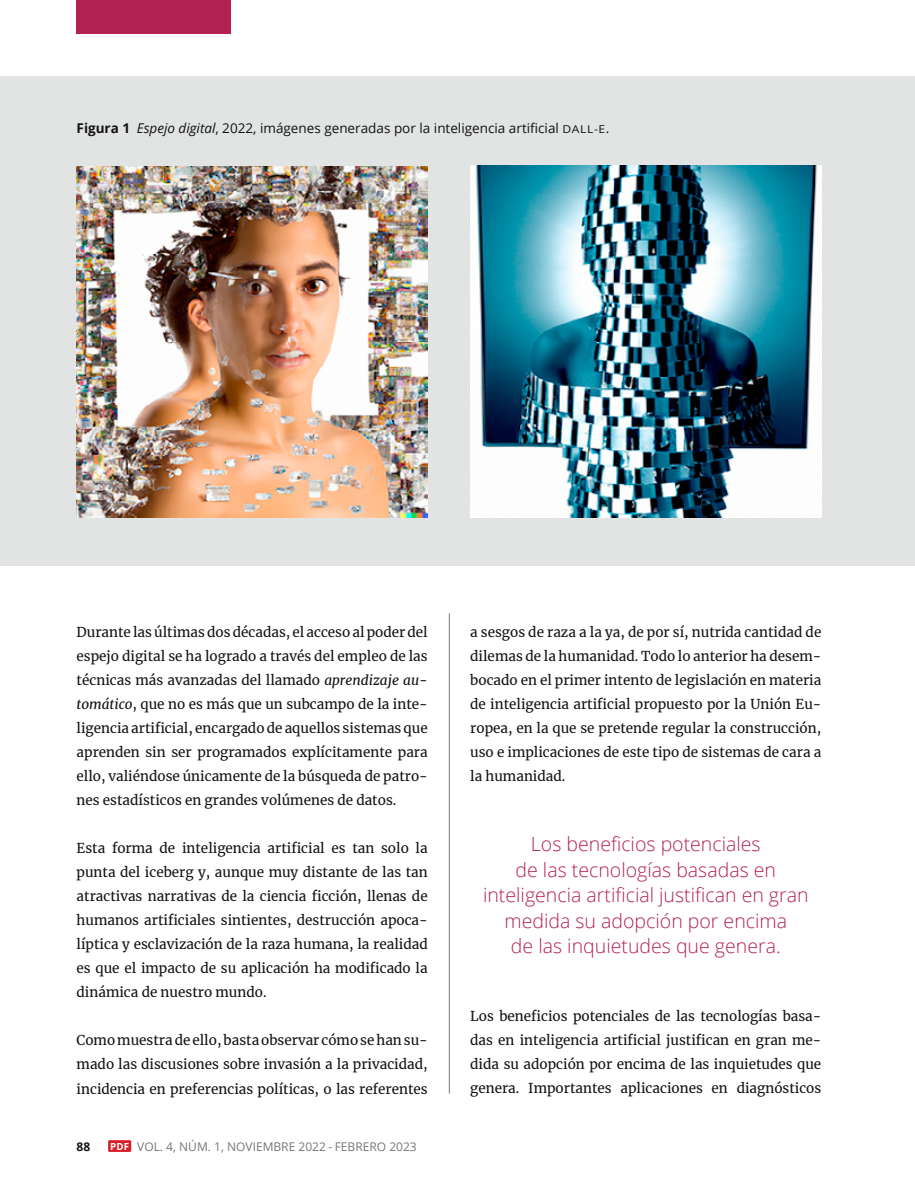
<style>
.page{position:relative;width:915px;height:1191px;background:#fff}
.page>*{position:absolute;margin:0;border:0;box-sizing:border-box;transform-origin:0 0}
.t1{font:300 19.5px/25.5px "Open Sans";color:#b32153;text-align:center}
.t2{font:13.5px/24px "Merriweather";color:#121212;text-align:justify}
.t3{font:13.5px "Open Sans";color:#121212}
.t4{font:12px "Open Sans";color:#757776}
.t5{font:700 12px "Open Sans";color:#121212}
.s1{font-weight:700}
.s2{font-style:italic}
.s3{font-size:10.8px}
.s4{font-weight:700;font-size:9.75px;color:#fff}
</style>
<div class="page">
<div style="left:0;top:76px;width:914px;height:489px;background:#e2e4e4"></div>
<img style="left:77px;top:166px;width:350px;height:351px">
<img style="left:470px;top:166px;width:351px;height:351px">
<div style="left:77px;top:0;width:154px;height:33px;background:#b32153"></div>
<hr style="left:449px;top:613px;width:1px;height:480px;background:#757776">
<div style="left:108px;top:1140px;width:23px;height:12px;background:#d81f27;border-radius:2px"></div>
<p class="t3" style="left:77px;top:119px;width:534px"><span class="s1">Figura 1</span> <span class="s2">Espejo digital</span>, 2022, imágenes generadas por la inteligencia artificial <span class="s3">DALL-E</span>.</p>
<p class="t2" style="left:77px;top:620px;width:352px">Durante las últimas dos décadas, el acceso al poder del espejo digital se ha logrado a través del empleo de las técnicas más avanzadas del llamado <span class="s2">aprendizaje au&shy;tomático</span>, que no es más que un subcampo de la inte&shy;ligencia artificial, encargado de aquellos sistemas que aprenden sin ser programados explícitamente para ello, valiéndose únicamente de la búsqueda de patro&shy;nes estadísticos en grandes volúmenes de datos.</p>
<p class="t2" style="left:77px;top:836px;width:352px">Esta forma de inteligencia artificial es tan solo la punta del iceberg y, aunque muy distante de las tan atractivas narrativas de la ciencia ficción, llenas de humanos artificiales sintientes, destrucción apoca&shy;líptica y esclavización de la raza humana, la realidad es que el impacto de su aplicación ha modificado la dinámica de nuestro mundo.</p>
<p class="t2" style="left:77px;top:1028px;width:352px">Como muestra de ello, basta observar cómo se han su&shy;mado las discusiones sobre invasión a la privacidad, incidencia en preferencias políticas, o las referentes</p>
<p class="t5" style="left:77px;top:1137px;width:15px">88</p>
<p class="t4" style="left:110px;top:1138px;width:308px"><span class="s4">PDF</span> VOL. 4, NÚM. 1, NOVIEMBRE 2022 - FEBRERO 2023</p>
<p class="t2" style="left:470px;top:620px;width:352px">a sesgos de raza a la ya, de por sí, nutrida cantidad de dilemas de la humanidad. Todo lo anterior ha desem&shy;bocado en el primer intento de legislación en materia de inteligencia artificial propuesto por la Unión Eu&shy;ropea, en la que se pretende regular la construcción, uso e implicaciones de este tipo de sistemas de cara a la humanidad.</p>
<h1 class="t1" style="left:483px;top:831px;width:327px">Los beneficios potenciales<br>de las tecnologías basadas en inteligencia artificial justifican en gran medida su adopción por encima<br>de las inquietudes que genera.</h1>
<p class="t2" style="left:470px;top:1004px;width:352px">Los beneficios potenciales de las tecnologías basa&shy;das en inteligencia artificial justifican en gran me&shy;dida su adopción por encima de las inquietudes que genera. Importantes aplicaciones en diagnósticos</p>
</div>
